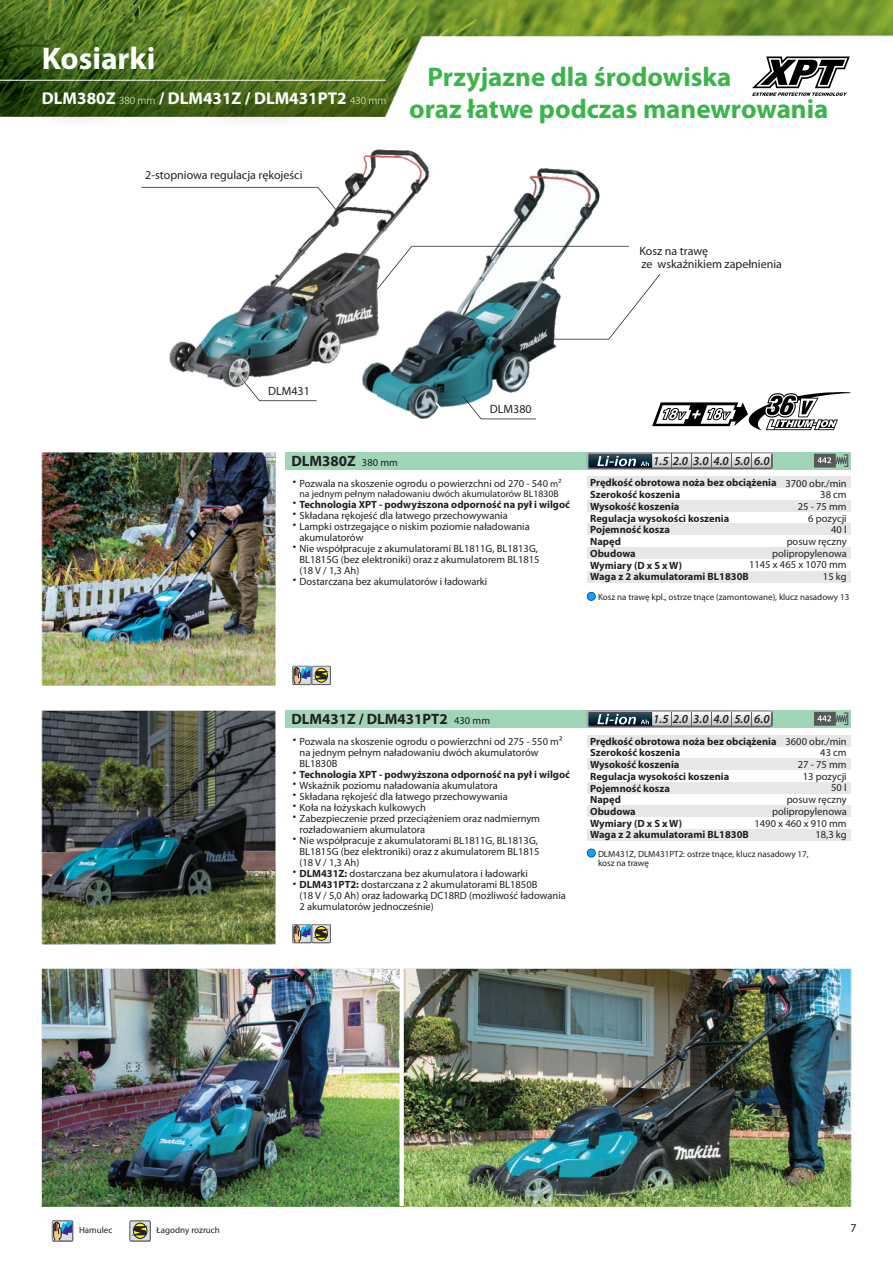
<style>
.page{position:relative;width:893px;height:1263px;background:#fff}
.page>*{position:absolute;margin:0;border:0;box-sizing:border-box;transform-origin:0 0}
.t1{font:700 31.5px "Myriad Pro";color:#fff}
.t2{font:700 27px/31.5px "Myriad Pro";color:#3ab54a}
.t3{font:700 17.1px "Myriad Pro";color:#fff}
.t4{font:700 15px "Myriad Pro";color:#231f20}
.t5{font:italic 600 12.3px "Myriad Pro";color:#231f20}
.t6{font:12px/13.5px "Myriad Pro";color:#231f20}
.t7{font:10.5px/11.7px "Myriad Pro";color:#231f20}
.t8{font:700 10.5px/11.7px "Myriad Pro";color:#231f20}
.t9{font:9.75px "Myriad Pro";color:#231f20}
.t10{font:9px/9.4px "Myriad Pro";color:#231f20}
.s1{font-weight:300;font-size:10.95px}
.s2{font-weight:400;font-size:10.5px}
.s3{font-size:9.75px}
.s4{font-weight:700}
</style>
<div class="page">
<img style="left:0;top:0;width:893px;height:1206px">
<div style="left:587px;top:476px;width:263px;height:12px;background:#e6e7e9"></div>
<div style="left:587px;top:500px;width:263px;height:12px;background:#e6e7e9"></div>
<div style="left:587px;top:524px;width:263px;height:11px;background:#e6e7e9"></div>
<div style="left:587px;top:547px;width:263px;height:12px;background:#e6e7e9"></div>
<div style="left:587px;top:571px;width:263px;height:11px;background:#e6e7e9"></div>
<div style="left:285px;top:452px;width:565px;height:17px;background:#a0d5b8"></div>
<svg style="left:814px;top:454px;width:34px;height:13px"></svg>
<div style="left:312px;top:666px;width:19px;height:19px;background:#636366;border-radius:2px"></div>
<svg style="left:292px;top:666px;width:38px;height:19px"></svg>
<svg style="left:587px;top:592px;width:9px;height:9px"></svg>
<div style="left:588px;top:593px;width:7px;height:7px;background:#00aeef;border-radius:50%"></div>
<svg style="left:587px;top:452px;width:186px;height:17px;background:#9ca3a9"></svg>
<div style="left:587px;top:735px;width:263px;height:11px;background:#e6e7e9"></div>
<div style="left:587px;top:758px;width:263px;height:12px;background:#e6e7e9"></div>
<div style="left:587px;top:782px;width:263px;height:11px;background:#e6e7e9"></div>
<div style="left:587px;top:805px;width:263px;height:12px;background:#e6e7e9"></div>
<div style="left:587px;top:829px;width:263px;height:12px;background:#e6e7e9"></div>
<div style="left:285px;top:710px;width:565px;height:17px;background:#a0d5b8"></div>
<div style="left:312px;top:924px;width:19px;height:19px;background:#636366;border-radius:2px"></div>
<svg style="left:292px;top:924px;width:38px;height:19px"></svg>
<svg style="left:814px;top:712px;width:34px;height:14px"></svg>
<svg style="left:587px;top:848px;width:9px;height:9px"></svg>
<div style="left:588px;top:849px;width:7px;height:8px;background:#00aeef;border-radius:50%"></div>
<svg style="left:587px;top:710px;width:186px;height:17px;background:#9da4a9"></svg>
<svg style="left:435px;top:396px;width:101px;height:30px"></svg>
<svg style="left:241px;top:378px;width:76px;height:23px"></svg>
<img style="left:24px;top:117px;width:374px;height:32px">
<svg style="left:752px;top:57px;width:98px;height:39px"></svg>
<svg style="left:141px;top:187px;width:195px;height:23px"></svg>
<svg style="left:377px;top:246px;width:283px;height:94px"></svg>
<svg style="left:400px;top:957px;width:4px;height:249px"></svg>
<svg style="left:52px;top:1220px;width:21px;height:21px"></svg>
<div style="left:129px;top:1220px;width:22px;height:21px;background:#6a6a6d;border-radius:2px"></div>
<svg style="left:129px;top:1220px;width:21px;height:21px"></svg>
<img style="left:0;top:42px;width:419px;height:75px">
<hr style="left:0;top:80px;width:385px;height:1px;background:#fff">
<svg style="left:652px;top:392px;width:198px;height:38px"></svg>
<h1 class="t1" style="left:42px;top:46px;width:115px">Kosiarki</h1>
<h3 class="t3" style="left:42px;top:91px;width:346px">DLM380Z <span class="s1">380 mm</span> / DLM431Z / DLM431PT2 <span class="s1">430 mm</span></h3>
<p class="t6" style="left:145px;top:169px;width:159px">2-stopniowa regulacja rękojeści</p>
<h2 class="t2" style="left:409px;top:64px;width:421px;text-indent:18px">Przyjazne dla środowiska<br>oraz łatwe podczas manewrowania</h2>
<p class="t6" style="left:639px;top:245px;width:144px">Kosz na trawę<br>ze wskaźnikiem zapełnienia</p>
<p class="t6" style="left:268px;top:385px;width:43px">DLM431</p>
<h3 class="t4" style="left:291px;top:455px;width:108px">DLM380Z <span class="s2">380 mm</span></h3>
<p class="t6" style="left:490px;top:403px;width:43px">DLM380</p>
<p class="t5" style="left:653px;top:456px;width:118px">1.5 2.0 3.0 4.0 5.0 6.0</p>
<p class="t7" style="left:300px;top:478px;width:263px">Pozwala na skoszenie ogrodu o powierzchni od 270 - 540 <span class="s3">m²</span></p>
<p class="t9" style="left:300px;top:489px;width:261px">na jednym pełnym naładowaniu dwóch akumulatorów BL1830B</p>
<p class="t8" style="left:300px;top:499px;width:272px">Technologia XPT - podwyższona odporność na pył i wilgoć</p>
<p class="t7" style="left:300px;top:511px;width:242px;line-height:10.9px">Składana rękojeść dla łatwego przechowywania Lampki ostrzegające o niskim poziomie naładowania akumulatorów<br>Nie współpracuje z akumulatorami BL1811G, BL1813G, BL1815G (bez elektroniki) oraz z akumulatorem BL1815 (18 V / 1,3 Ah)<br>Dostarczana bez akumulatorów i ładowarki</p>
<p class="t8" style="left:590px;top:478px;width:188px">Prędkość obrotowa noża bez obciążenia<br>Szerokość koszenia<br>Wysokość koszenia<br>Regulacja wysokości koszenia<br>Pojemność kosza<br>Napęd<br>Obudowa<br>Wymiary (D x S x W)<br>Waga z 2 akumulatorami BL1830B</p>
<p class="t7" style="left:749px;top:478px;width:99px;text-align:right">3700 obr./min<br>38 cm<br>25 - 75 mm<br>6 pozycji<br>40 l<br>posuw ręczny polipropylenowa<br>1145 x 465 x 1070 mm<br>15 kg</p>
<p class="t10" style="left:598px;top:593px;width:253px">Kosz na trawę kpl., ostrze tnące (zamontowane), klucz nasadowy 13</p>
<h3 class="t4" style="left:291px;top:713px;width:200px">DLM431Z / DLM431PT2 <span class="s2">430 mm</span></h3>
<p class="t7" style="left:300px;top:736px;width:264px;line-height:10.9px">Pozwala na skoszenie ogrodu o powierzchni od 275 - 550 m² na jednym pełnym naładowaniu dwóch akumulatorów<br>BL1830B</p>
<p class="t8" style="left:300px;top:769px;width:272px">Technologia XPT - podwyższona odporność na pył i wilgoć</p>
<p class="t7" style="left:300px;top:781px;width:268px;line-height:11.1px">Wskaźnik poziomu naładowania akumulatora<br>Składana rękojeść dla łatwego przechowywania<br>Koła na łożyskach kulkowych<br>Zabezpieczenie przed przeciążeniem oraz nadmiernym rozładowaniem akumulatora<br>Nie współpracuje z akumulatorami BL1811G, BL1813G, BL1815G (bez elektroniki) oraz z akumulatorem BL1815<br>(18 V / 1,3 Ah)<br><span class="s4">DLM431Z:</span> dostarczana bez akumulatora i ładowarki <span class="s4">DLM431PT2:</span> dostarczana z 2 akumulatorami BL1850B<br>(18 V / 5,0 Ah) oraz ładowarką DC18RD (możliwość ładowania 2 akumulatorów jednocześnie)</p>
<p class="t5" style="left:653px;top:714px;width:118px">1.5 2.0 3.0 4.0 5.0 6.0</p>
<p class="t8" style="left:590px;top:736px;width:188px">Prędkość obrotowa noża bez obciążenia<br>Szerokość koszenia<br>Wysokość koszenia<br>Regulacja wysokości koszenia<br>Pojemność kosza<br>Napęd<br>Obudowa<br>Wymiary (D x S x W)<br>Waga z 2 akumulatorami BL1830B</p>
<p class="t7" style="left:754px;top:736px;width:94px;text-align:right">3600 obr./min<br>43 cm<br>27 - 75 mm<br>13 pozycji<br>50 l<br>posuw ręczny polipropylenowa<br>1490 x 460 x 910 mm<br>18,3 kg</p>
<p class="t10" style="left:598px;top:850px;width:212px">DLM431Z, DLM431PT2: ostrze tnące, klucz nasadowy 17, kosz na trawę</p>
<p class="t10" style="left:79px;top:1226px;width:35px">Hamulec</p>
<p class="t10" style="left:157px;top:1226px;width:65px">Łagodny rozruch</p>
<p class="t6" style="left:850px;top:1222px;width:8px">7</p>
</div>
